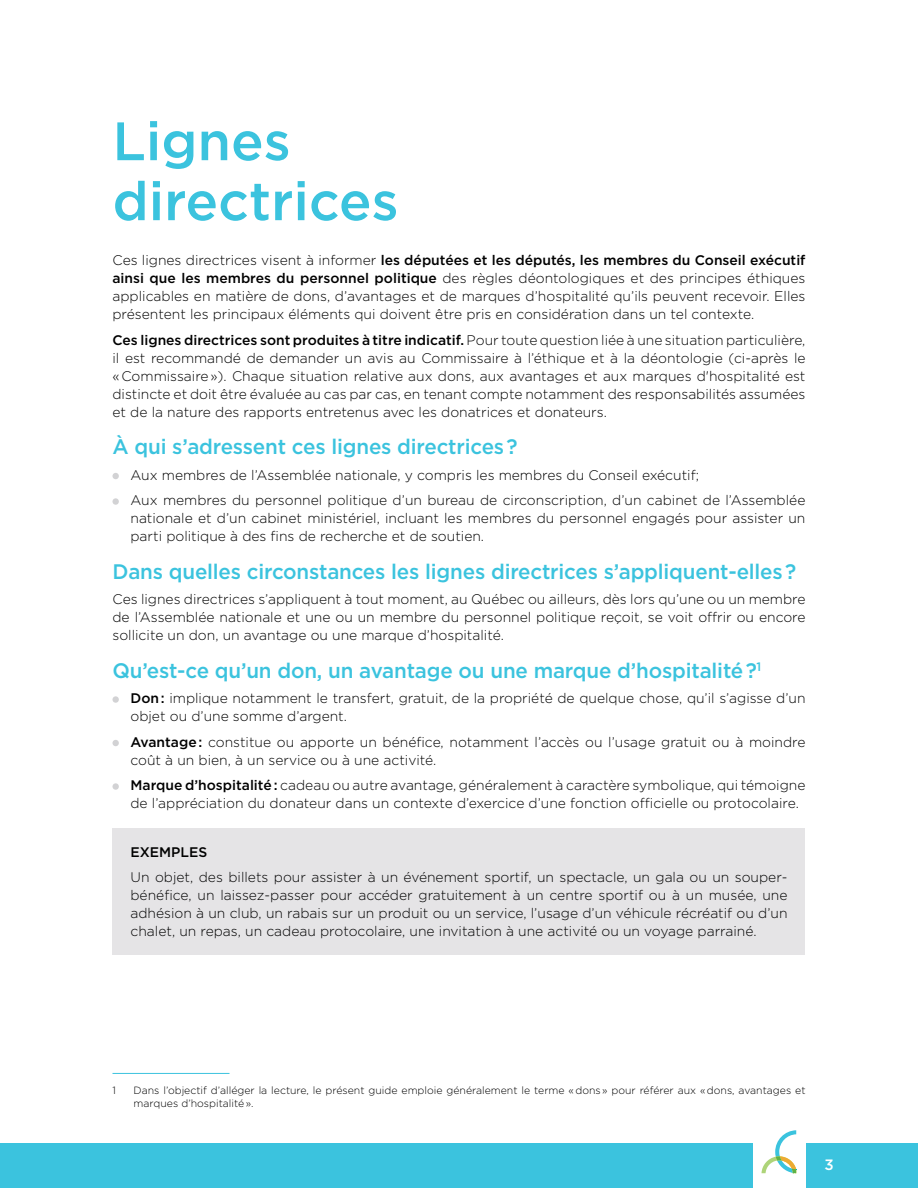
<style>
.page{position:relative;width:918px;height:1188px;background:#fff}
.page>*{position:absolute;margin:0;border:0;box-sizing:border-box;transform-origin:0 0}
.t1{font:500 54px/60px "Gotham";color:#3bc3de}
.t2{font:500 21px "Gotham";letter-spacing:-.01em;color:#3bc3de}
.t3{font:500 15px "Gotham";color:#fff}
.t4{font:300 13.8px/18px "Gotham";color:#000}
.t5{font:500 13.8px "Gotham";color:#000}
.t6{font:300 10.5px/13.2px "Gotham";color:#000}
.s1{font-weight:500}
</style>
<div class="page">
<div style="left:0;top:1143px;width:918px;height:45px;background:#3bc3de"></div>
<div style="left:753px;top:1125px;width:53px;height:63px;background:#fff"></div>
<svg style="left:762px;top:1130px;width:35px;height:44px"></svg>
<svg style="left:112px;top:473px;width:7px;height:6px"></svg>
<svg style="left:112px;top:498px;width:7px;height:7px"></svg>
<svg style="left:112px;top:696px;width:7px;height:7px"></svg>
<svg style="left:112px;top:740px;width:7px;height:6px"></svg>
<svg style="left:112px;top:783px;width:7px;height:7px"></svg>
<div style="left:112px;top:828px;width:694px;height:126px;background:#e5e4e6"></div>
<hr style="left:112px;top:1073px;width:118px;height:1px;background:#3bc3de">
<h1 class="t1" style="left:112px;top:110px;width:288px">Lignes directrices</h1>
<p class="t4" style="left:112px;top:251px;width:695px;text-align:justify">Ces lignes directrices visent à informer <span class="s1">les députées et les députés, les membres du Conseil exécutif ainsi que les membres du personnel politique</span> des règles déontologiques et des principes éthiques applicables en matière de dons, d’avantages et de marques d’hospitalité qu’ils peuvent recevoir. Elles présentent les principaux éléments qui doivent être pris en considération dans un tel contexte.</p>
<p class="t4" style="left:112px;top:330px;width:695px;text-align:justify"><span class="s1">Ces lignes directrices sont produites à titre indicatif.</span> Pour toute question liée à une situation particulière, il est recommandé de demander un avis au Commissaire à l’éthique et à la déontologie (ci-après le « Commissaire »). Chaque situation relative aux dons, aux avantages et aux marques d'hospitalité est distincte et doit être évaluée au cas par cas, en tenant compte notamment des responsabilités assumées et de la nature des rapports entretenus avec les donatrices et donateurs.</p>
<h2 class="t2" style="left:112px;top:433px;width:407px">À qui s’adressent ces lignes directrices ?</h2>
<p class="t4" style="left:130px;top:462px;width:676px;line-height:25.5px">Aux membres de l’Assemblée nationale, y compris les membres du Conseil exécutif;<br>Aux membres du personnel politique d’un bureau de circonscription, d’un cabinet de l’Assemblée</p>
<p class="t4" style="left:130px;top:509px;width:677px">nationale et d’un cabinet ministériel, incluant les membres du personnel engagés pour assister un parti politique à des fins de recherche et de soutien.</p>
<h2 class="t2" style="left:112px;top:558px;width:685px">Dans quelles circonstances les lignes directrices s’appliquent-elles ?</h2>
<p class="t4" style="left:112px;top:590px;width:695px;text-align:justify">Ces lignes directrices s’appliquent à tout moment, au Québec ou ailleurs, dès lors qu’une ou un membre de l’Assemblée nationale et une ou un membre du personnel politique reçoit, se voit offrir ou encore sollicite un don, un avantage ou une marque d’hospitalité.</p>
<h2 class="t2" style="left:112px;top:657px;width:650px">Qu’est-ce qu’un don, un avantage ou une marque d’hospitalité ?<sup>1</sup></h2>
<p class="t4" style="left:130px;top:689px;width:677px"><span class="s1">Don :</span> implique notamment le transfert, gratuit, de la propriété de quelque chose, qu’il s’agisse d’un objet ou d’une somme d’argent.</p>
<p class="t4" style="left:130px;top:732px;width:677px"><span class="s1">Avantage :</span> constitue ou apporte un bénéfice, notamment l’accès ou l’usage gratuit ou à moindre coût à un bien, à un service ou à une activité.</p>
<p class="t4" style="left:130px;top:776px;width:677px"><span class="s1">Marque d’hospitalité :</span> cadeau ou autre avantage, généralement à caractère symbolique, qui témoigne de l’appréciation du donateur dans un contexte d’exercice d’une fonction officielle ou protocolaire.</p>
<p class="t5" style="left:130px;top:843px;width:78px">EXEMPLES</p>
<p class="t4" style="left:130px;top:868px;width:659px;text-align:justify">Un objet, des billets pour assister à un événement sportif, un spectacle, un gala ou un souper&shy;bénéfice, un laissez-passer pour accéder gratuitement à un centre sportif ou à un musée, une adhésion à un club, un rabais sur un produit ou un service, l’usage d’un véhicule récréatif ou d’un chalet, un repas, un cadeau protocolaire, une invitation à une activité ou un voyage parrainé.</p>
<p class="t6" style="left:112px;top:1083px;width:5px">1</p>
<p class="t6" style="left:134px;top:1083px;width:673px">Dans l’objectif d’alléger la lecture, le présent guide emploie généralement le terme « dons » pour référer aux « dons, avantages et marques d’hospitalité ».</p>
<p class="t3" style="left:825px;top:1155px;width:11px">3</p>
</div>
